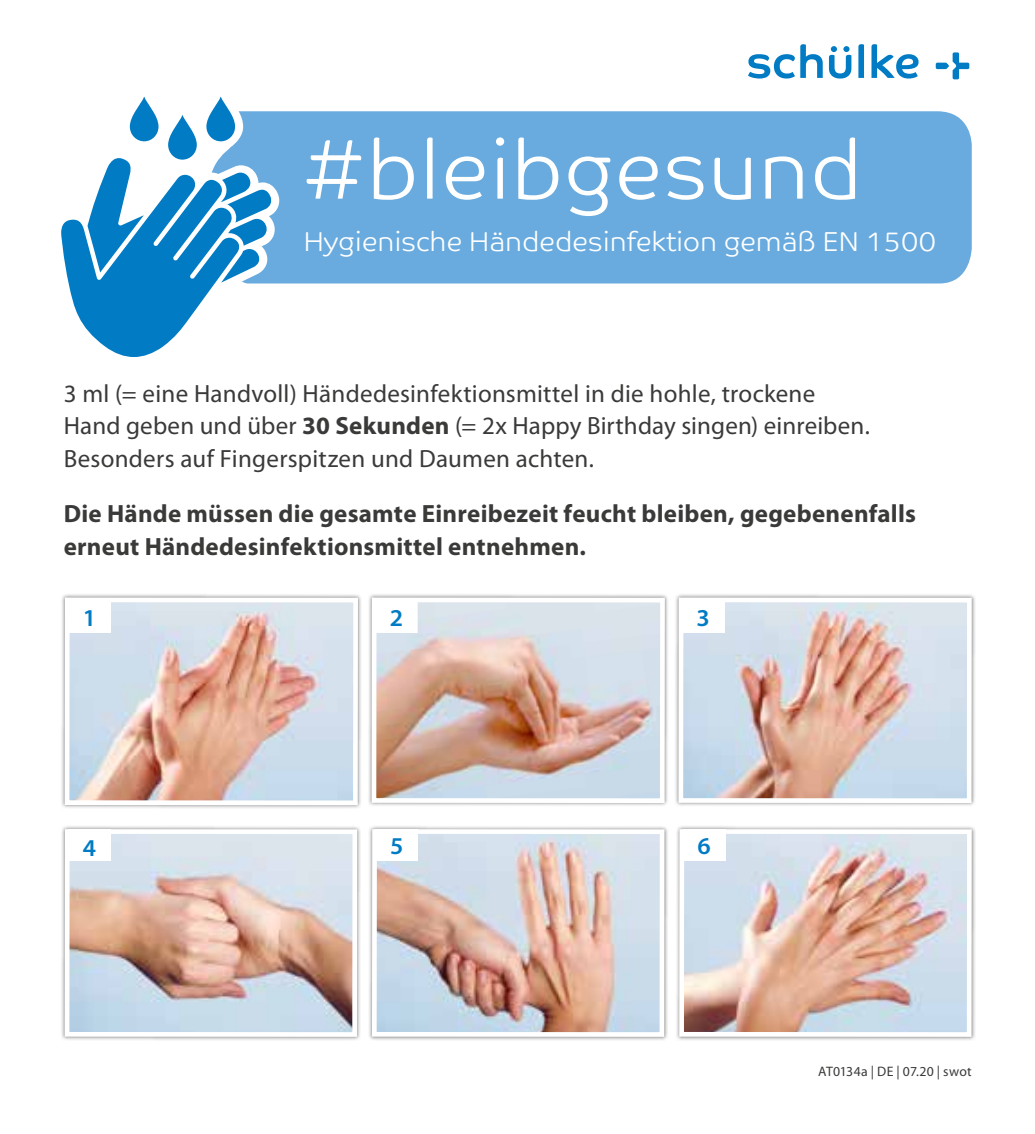
<style>
.page{position:relative;width:1035px;height:1134px;background:#fff}
.page>*{position:absolute;margin:0;border:0;box-sizing:border-box;transform-origin:0 0}
.t1{font:300 83px "Co Text";color:#fff}
.t2{font:300 27.5px "Co Text";letter-spacing:-.01em;color:#fff}
.t3{font:25px/32.5px "Myriad Pro";letter-spacing:.01em;color:#3a3a39}
.t4{font:700 25px/32.5px "Myriad Pro";letter-spacing:.01em;color:#3a3a39}
.t5{font:600 24.25px "Myriad Pro";color:#007bc4}
.t6{font:13.75px "Myriad Pro";letter-spacing:.015em;color:#3a3a39}
.s1{font-weight:700}
</style>
<div class="page">
<div style="left:213px;top:111px;width:758px;height:172px;background:#69abde"></div>
<svg style="left:829px;top:46px;width:22px;height:33px"></svg>
<svg style="left:748px;top:44px;width:74px;height:35px"></svg>
<svg style="left:858px;top:44px;width:6px;height:34px"></svg>
<svg style="left:871px;top:44px;width:47px;height:35px"></svg>
<svg style="left:935px;top:52px;width:34px;height:27px"></svg>
<svg style="left:61px;top:158px;width:210px;height:199px"></svg>
<svg style="left:206px;top:97px;width:29px;height:44px"></svg>
<svg style="left:168px;top:115px;width:29px;height:45px"></svg>
<svg style="left:130px;top:97px;width:28px;height:44px"></svg>
<div style="left:60px;top:593px;width:302px;height:216px;background:#000;opacity:.5"></div>
<img style="left:71px;top:603px;width:281px;height:196px">
<div style="left:65px;top:597px;width:293px;height:208px;border:5px solid #fff"></div>
<div style="left:68px;top:601px;width:43px;height:32px;background:#fff"></div>
<div style="left:367px;top:593px;width:302px;height:213px;background:#000;opacity:.5"></div>
<img style="left:377px;top:603px;width:282px;height:194px">
<div style="left:371px;top:597px;width:294px;height:206px;border:5px solid #fff"></div>
<div style="left:375px;top:601px;width:43px;height:32px;background:#fff"></div>
<div style="left:674px;top:593px;width:302px;height:213px;background:#000;opacity:.5"></div>
<img style="left:684px;top:603px;width:281px;height:194px">
<div style="left:678px;top:597px;width:293px;height:206px;border:5px solid #fff"></div>
<div style="left:682px;top:601px;width:42px;height:32px;background:#fff"></div>
<div style="left:60px;top:825px;width:301px;height:216px;background:#000;opacity:.5"></div>
<img style="left:71px;top:835px;width:280px;height:196px">
<div style="left:65px;top:829px;width:292px;height:208px;border:5px solid #fff"></div>
<div style="left:68px;top:829px;width:43px;height:32px;background:#fff"></div>
<div style="left:368px;top:825px;width:301px;height:216px;background:#000;opacity:.5"></div>
<img style="left:378px;top:835px;width:280px;height:196px">
<div style="left:372px;top:829px;width:292px;height:208px;border:5px solid #fff"></div>
<div style="left:375px;top:829px;width:43px;height:32px;background:#fff"></div>
<div style="left:675px;top:825px;width:300px;height:216px;background:#000;opacity:.5"></div>
<img style="left:685px;top:835px;width:280px;height:196px">
<div style="left:679px;top:829px;width:292px;height:208px;border:5px solid #fff"></div>
<div style="left:683px;top:829px;width:42px;height:32px;background:#fff"></div>
<h1 class="t1" style="left:301px;top:121px;width:562px">#bleibgesund</h1>
<p class="t2" style="left:303px;top:226px;width:634px">Hygienische Händedesinfektion gemäß EN 1500</p>
<p class="t3" style="left:64px;top:377px;width:807px">3 ml (= eine Handvoll) Händedesinfektionsmittel in die hohle, trockene<br>Hand geben und über <span class="s1">30 Sekunden</span> (= 2x Happy Birthday singen) einreiben.<br>Besonders auf Fingerspitzen und Daumen achten.</p>
<p class="t4" style="left:64px;top:497px;width:853px">Die Hände müssen die gesamte Einreibezeit feucht bleiben, gegebenenfalls erneut Händedesinfektionsmittel entnehmen.</p>
<p class="t5" style="left:83px;top:602px;width:15px">1</p>
<p class="t5" style="left:390px;top:602px;width:15px">2</p>
<p class="t5" style="left:696px;top:602px;width:15px">3</p>
<p class="t5" style="left:83px;top:832px;width:15px">4</p>
<p class="t5" style="left:390px;top:831px;width:15px">5</p>
<p class="t5" style="left:697px;top:831px;width:15px">6</p>
<p class="t6" style="left:818px;top:1062px;width:155px">AT0134a | DE | 07.20 | swot</p>
</div>
